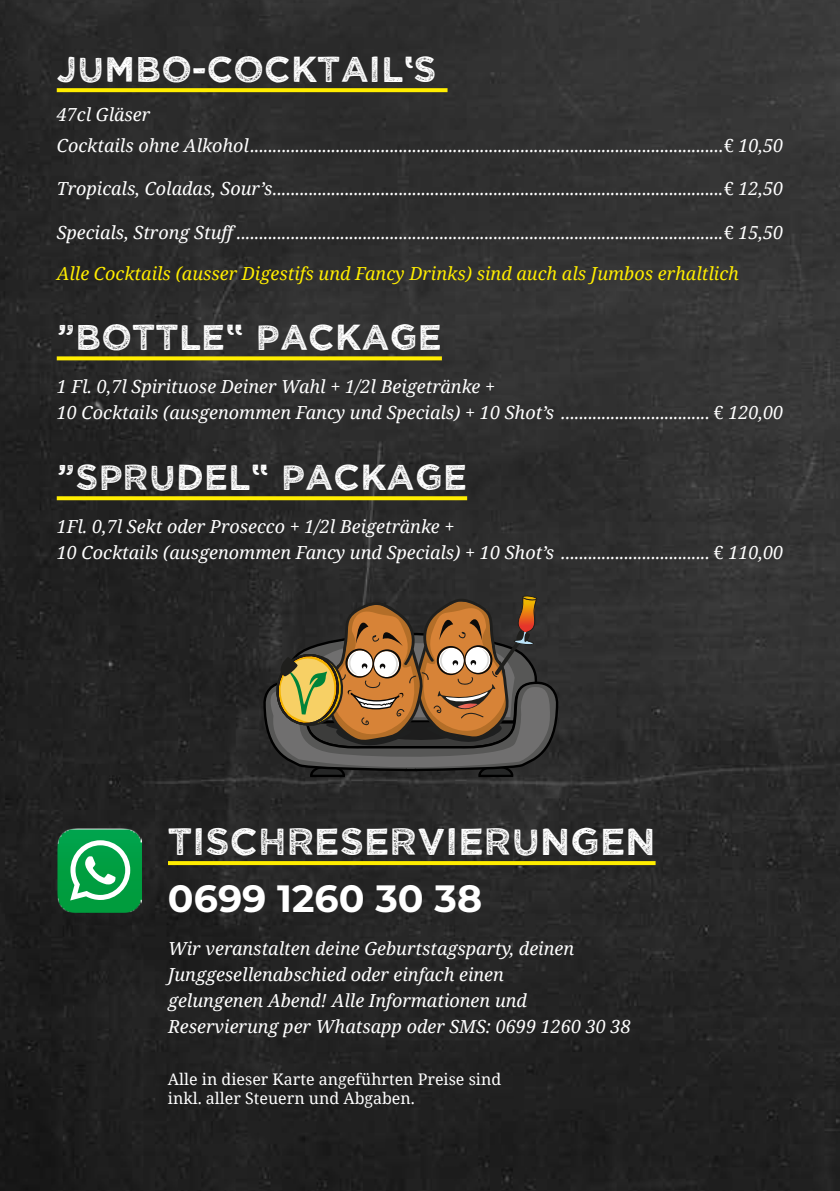
<style>
.page{position:relative;width:840px;height:1191px;background:#fff}
.page>*{position:absolute;margin:0;border:0;box-sizing:border-box;transform-origin:0 0}
.t1{font:38px "Wicked Grit";color:#fff}
.t2{font:700 38px "Montserrat";color:#fff}
.t3{font:36px "Wicked Grit";color:#fff}
.t4{font:italic 18px/26px "Noto Serif";color:#fff}
.t5{font:italic 18px "Noto Serif";color:#ffed00}
.t6{font:16px/19.2px "Noto Serif";color:#fff}
.s1{font-style:normal}
</style>
<div class="page">
<div style="left:0;top:0;width:839px;height:1191px;background:linear-gradient(to bottom,#343433,#202020)"></div>
<svg style="left:57px;top:88px;width:390px;height:4px;background:#f5e401"></svg>
<svg style="left:57px;top:356px;width:384px;height:4px;background:#ebda04"></svg>
<svg style="left:57px;top:496px;width:410px;height:4px;background:#f1e002"></svg>
<svg style="left:168px;top:861px;width:487px;height:4px;background:#fae800"></svg>
<img style="left:57px;top:828px;width:84px;height:85px">
<svg style="left:70px;top:840px;width:60px;height:60px"></svg>
<svg style="left:262px;top:595px;width:297px;height:183px;background:#6f593f"></svg>
<h2 class="t3" style="left:57px;top:46px;width:381px">JUMBO-COCKTAIL‘S</h2>
<p class="t4" style="left:57px;top:98px;width:727px;line-height:31.6px">47cl Gläser<br>Cocktails ohne Alkohol.........................................................................................................<span class="s1">€</span> 10,50</p>
<p class="t4" style="left:57px;top:175px;width:727px">Tropicals, Coladas, Sour’s....................................................................................................<span class="s1">€</span> 12,50</p>
<p class="t4" style="left:57px;top:218px;width:727px">Specials, Strong Stuff ............................................................................................................<span class="s1">€</span> 15,50</p>
<p class="t5" style="left:57px;top:261px;width:683px">Alle Cocktails (ausser Digestifs und Fancy Drinks) sind auch als Jumbos erhaltlich</p>
<h2 class="t3" style="left:57px;top:314px;width:386px">"BOTTLE“ PACKAGE</h2>
<p class="t4" style="left:57px;top:373px;width:727px">1 Fl. 0,7l Spirituose Deiner Wahl + 1/2l Beigetränke +<br>10 Cocktails (ausgenommen Fancy und Specials) + 10 Shot’s ................................. <span class="s1">€</span> 120,00</p>
<h2 class="t3" style="left:57px;top:454px;width:411px">"SPRUDEL“ PACKAGE</h2>
<p class="t4" style="left:57px;top:513px;width:727px">1Fl. 0,7l Sekt oder Prosecco + 1/2l Beigetränke +<br>10 Cocktails (ausgenommen Fancy und Specials) + 10 Shot’s ................................. <span class="s1">€</span> 110,00</p>
<h1 class="t1" style="left:168px;top:817px;width:489px">TISCHRESERVIERUNGEN</h1>
<h1 class="t2" style="left:168px;top:871px;width:315px">0699 1260 30 38</h1>
<p class="t4" style="left:168px;top:934px;width:464px">Wir veranstalten deine Geburtstagsparty, deinen Junggesellenabschied oder einfach einen<br>gelungenen Abend! Alle Informationen und Reservierung per Whatsapp oder SMS: 0699 1260 30 38</p>
<p class="t6" style="left:168px;top:1069px;width:334px">Alle in dieser Karte angeführten Preise sind inkl. aller Steuern und Abgaben.</p>
</div>
